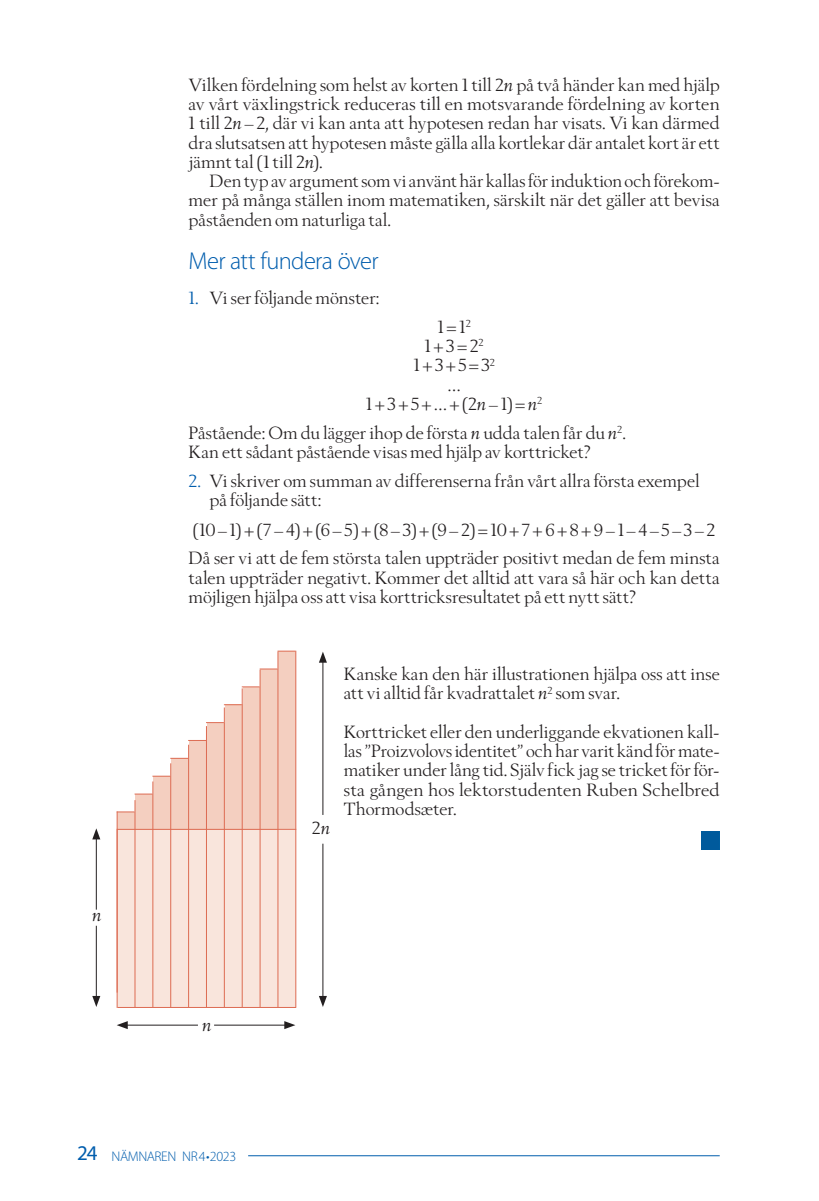
<style>
.page{position:relative;width:819px;height:1201px;background:#fff}
.page>*{position:absolute;margin:0;border:0;box-sizing:border-box;transform-origin:0 0}
.t1{font:300 24.5px "Myriad Pro";letter-spacing:-.03em;color:#015dad}
.t2{font:17.5px/19.2px "Berling Nova Display Pro";letter-spacing:.005em;color:#231f20}
.t3{font:italic 17.5px "Berling Nova Display Pro";color:#231f20}
.t4{font:300 14px "Myriad Pro";letter-spacing:-.03em;color:#015dad}
.s1{font-style:italic}
.s2{color:#015dad}
.s3{font-weight:400;font-size:21px}
</style>
<div class="page">
<hr style="left:248px;top:1155px;width:471px;height:1px;background:#015dad">
<img style="left:701px;top:831px;width:18px;height:19px">
<div style="left:278px;top:651px;width:18px;height:178px;background:#f4cfc0"></div>
<div style="left:260px;top:668px;width:18px;height:161px;background:#f4cfc0"></div>
<div style="left:242px;top:686px;width:18px;height:143px;background:#f4cfc0"></div>
<div style="left:225px;top:704px;width:17px;height:125px;background:#f4cfc0"></div>
<div style="left:207px;top:722px;width:18px;height:107px;background:#f4cfc0"></div>
<div style="left:189px;top:740px;width:18px;height:89px;background:#f4cfc0"></div>
<div style="left:171px;top:758px;width:18px;height:71px;background:#f4cfc0"></div>
<div style="left:153px;top:776px;width:18px;height:53px;background:#f4cfc0"></div>
<div style="left:135px;top:793px;width:18px;height:36px;background:#f4cfc0"></div>
<div style="left:117px;top:811px;width:18px;height:18px;background:#f4cfc0"></div>
<div style="left:117px;top:829px;width:178px;height:178px;background:#f9e5dc"></div>
<svg style="left:259px;top:668px;width:18px;height:1px"></svg>
<svg style="left:277px;top:650px;width:18px;height:1px"></svg>
<svg style="left:242px;top:686px;width:17px;height:1px"></svg>
<svg style="left:224px;top:704px;width:18px;height:1px"></svg>
<svg style="left:206px;top:722px;width:18px;height:1px"></svg>
<svg style="left:188px;top:740px;width:18px;height:1px"></svg>
<svg style="left:170px;top:758px;width:18px;height:1px"></svg>
<svg style="left:152px;top:775px;width:18px;height:1px"></svg>
<svg style="left:134px;top:793px;width:18px;height:1px"></svg>
<svg style="left:118px;top:811px;width:16px;height:1px"></svg>
<hr style="left:117px;top:811px;width:1px;height:181px;background:#dd6c53">
<hr style="left:134px;top:800px;width:1px;height:207px;background:#dd6c53">
<hr style="left:152px;top:781px;width:1px;height:226px;background:#dd6c53">
<hr style="left:170px;top:763px;width:1px;height:244px;background:#dd6c53">
<hr style="left:188px;top:744px;width:1px;height:263px;background:#dd6c53">
<hr style="left:206px;top:726px;width:1px;height:281px;background:#dd6c53">
<hr style="left:224px;top:707px;width:1px;height:300px;background:#dd6c53">
<hr style="left:242px;top:688px;width:1px;height:319px;background:#dd6c53">
<hr style="left:259px;top:670px;width:1px;height:337px;background:#dd6c53">
<hr style="left:277px;top:651px;width:1px;height:356px;background:#dd6c53">
<hr style="left:295px;top:650px;width:1px;height:357px;background:#dd6c53">
<hr style="left:117px;top:1007px;width:179px;height:1px;background:#dd6c53">
<hr style="left:117px;top:829px;width:179px;height:1px;background:#dd6c53">
<hr style="left:322px;top:843px;width:1px;height:155px;background:#231f20">
<svg style="left:319px;top:996px;width:8px;height:11px"></svg>
<hr style="left:117px;top:828px;width:1px;height:179px;background:#dd6c53">
<hr style="left:125px;top:1024px;width:73px;height:1px;background:#231f20">
<svg style="left:117px;top:1021px;width:11px;height:8px"></svg>
<hr style="left:214px;top:1024px;width:73px;height:1px;background:#231f20">
<svg style="left:284px;top:1021px;width:11px;height:8px"></svg>
<hr style="left:96px;top:925px;width:1px;height:73px;background:#231f20">
<svg style="left:92px;top:996px;width:8px;height:11px"></svg>
<hr style="left:96px;top:836px;width:1px;height:73px;background:#231f20">
<svg style="left:92px;top:828px;width:8px;height:11px"></svg>
<hr style="left:322px;top:660px;width:1px;height:155px;background:#231f20">
<svg style="left:319px;top:651px;width:8px;height:11px"></svg>
<p class="t2" style="left:189px;top:75px;width:532px;text-align:justify">Vilken fördelning som helst av korten 1 till 2<span class="s1">n</span> på två händer kan med hjälp av vårt växlingstrick reduceras till en motsvarande fördelning av korten 1 till 2<span class="s1">n</span>–2, där vi kan anta att hypotesen redan har visats. Vi kan därmed dra slutsatsen att hypotesen måste gälla alla kortlekar där antalet kort är ett jämnt tal (1 till 2<span class="s1">n</span>).</p>
<p class="t2" style="left:189px;top:171px;width:532px;text-align:justify;text-indent:21px">Den typ av argument som vi använt här kallas för induktion och förekom&shy;mer på många ställen inom matematiken, särskilt när det gäller att bevisa påståenden om naturliga tal.</p>
<h1 class="t1" style="left:189px;top:248px;width:191px">Mer att fundera över</h1>
<p class="t2" style="left:189px;top:288px;width:192px"><span class="s2">1.</span> Vi ser följande mönster:</p>
<p class="t2" style="left:366px;top:317px;width:178px;text-align:center">1=1<sup>2<br></sup>1+3=2<sup>2<br></sup>1+3+5=3<sup>2<br></sup>…<br>1+3+5+…+(2<span class="s1">n</span>–1)=<span class="s1">n</span><sup>2</sup></p>
<p class="t2" style="left:189px;top:423px;width:439px">Påstående: Om du lägger ihop de första <span class="s1">n</span> udda talen får du <span class="s1">n</span><sup>2</sup>.<br>Kan ett sådant påstående visas med hjälp av korttricket?</p>
<p class="t2" style="left:210px;top:471px;width:491px;text-indent:-21px"><span class="s2">2.</span> Vi skriver om summan av differenserna från vårt allra första exempel på följande sätt:</p>
<p class="t2" style="left:189px;top:515px;width:532px;line-height:28.9px">(10–1)+(7–4)+(6–5)+(8–3)+(9–2)=10+7+6+8+9–1–4–5–3–2<br>Då ser vi att de fem största talen uppträder positivt medan de fem minsta</p>
<p class="t2" style="left:189px;top:568px;width:532px">talen uppträder negativt. Kommer det alltid att vara så här och kan detta möjligen hjälpa oss att visa korttricksresultatet på ett nytt sätt?</p>
<p class="t3" style="left:92px;top:904px;width:11px">n</p>
<p class="t3" style="left:202px;top:1014px;width:11px">n</p>
<p class="t4" style="left:77px;top:1148px;width:161px"><span class="s3">24</span> NÄMNAREN NR4•2023</p>
<p class="t2" style="left:312px;top:818px;width:20px">2<span class="s1">n</span></p>
<p class="t2" style="left:344px;top:664px;width:377px">Kanske kan den här illustrationen hjälpa oss att inse att vi alltid får kvadrattalet <span class="s1">n</span><sup>2</sup> som svar.</p>
<p class="t2" style="left:344px;top:722px;width:377px;text-align:justify">Korttricket eller den underliggande ekvationen kal - las ”Proizvolovs identitet” och har varit känd för mate&shy;matiker under lång tid. Själv fick jag se tricket för för&shy;sta gången hos lektorstudenten Ruben Schelbred Thormodsæter.</p>
</div>
